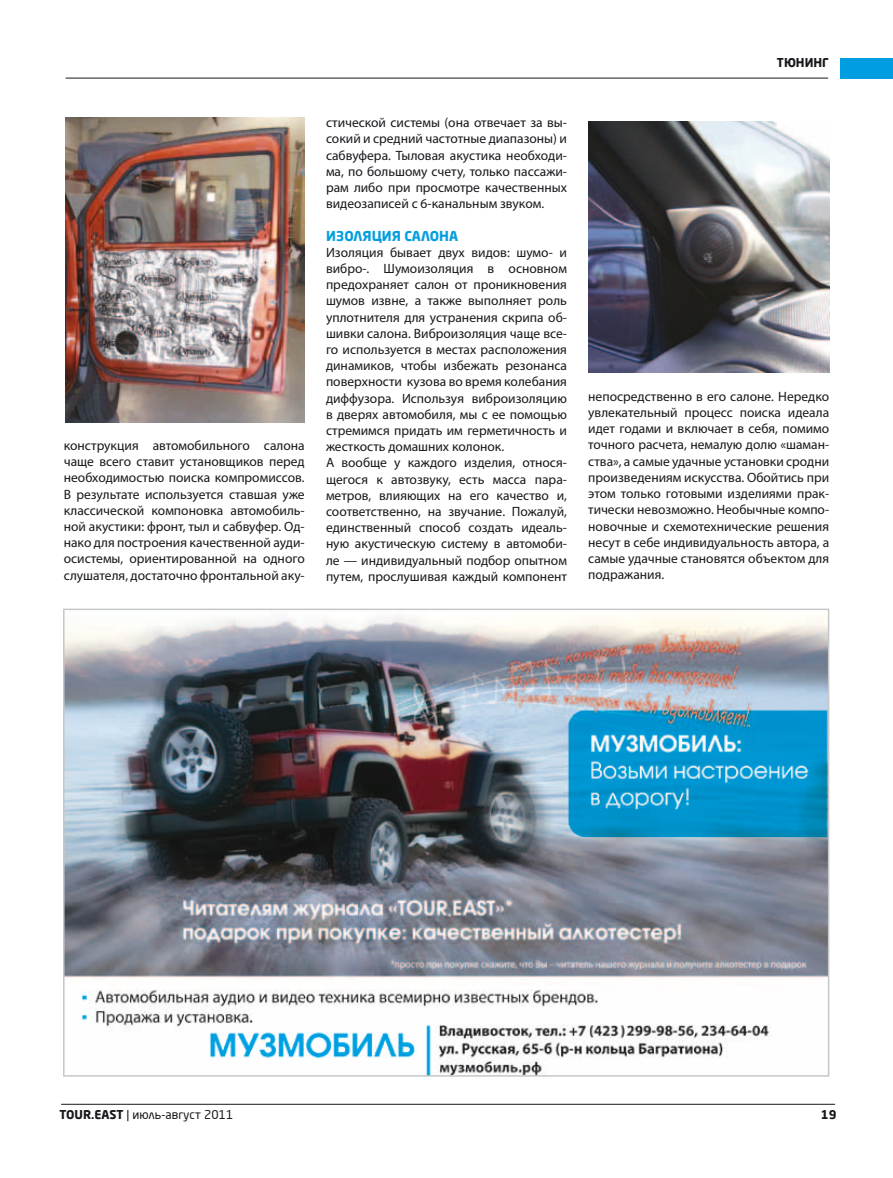
<style>
.page{position:relative;width:893px;height:1178px;background:#fff}
.page>*{position:absolute;margin:0;border:0;box-sizing:border-box;transform-origin:0 0}
.t1{font:13.5px/16.2px "Myriad Pro";color:#1a171c;text-align:justify}
.t2{font:700 13.5px "Neo Sans Pro";color:#009ee0}
.t3{font:700 12px "Neo Sans Pro";color:#1a171c}
.t4{font:12px "Neo Sans Pro";color:#1a171c}
</style>
<div class="page">
<img style="left:66px;top:614px;width:760px;height:459px">
<div style="left:63px;top:608px;width:766px;height:468px;border:2px solid #c6c7c9"></div>
<hr style="left:61px;top:1104px;width:774px;height:1px;background:#1a171c">
<hr style="left:66px;top:78px;width:762px;height:1px;background:#1a171c">
<div style="left:840px;top:58px;width:53px;height:20px;background:#009ee0"></div>
<img style="left:66px;top:117px;width:239px;height:306px">
<img style="left:588px;top:122px;width:241px;height:250px">
<p class="t1" style="left:64px;top:437px;width:242px">конструкция автомобильного салона чаще всего ставит установщиков перед необходимостью поиска компромиссов.<br>В результате используется ставшая уже классической компоновка автомобиль&shy;ной акустики: фронт, тыл и сабвуфер. Од&shy;нако для построения качественной ауди&shy;осистемы, ориентированной на одного слушателя, достаточно фронтальной аку-</p>
<p class="t1" style="left:326px;top:114px;width:242px">стической системы (она отвечает за вы&shy;сокий и средний частотные диапазоны) и сабвуфера. Тыловая акустика необходи&shy;ма, по большому счету, только пассажи&shy;рам либо при просмотре качественных видеозаписей с 6-канальным звуком.</p>
<p class="t2" style="left:326px;top:227px;width:29px">Изоля</p>
<p class="t2" style="left:372px;top:227px;width:43px">ция салона</p>
<p class="t1" style="left:326px;top:244px;width:242px;text-align:left">Изоляция бывает двух видов: шумо- и вибро-. Шумоизоляция в основном предохраняет салон от проникновения шумов извне, а также выполняет роль уплотнителя для устранения скрипа об&shy;шивки салона. Виброизоляция чаще все&shy;го используется в местах расположения динамиков, чтобы избежать резонанса поверхности кузова во время колебания диффузора. Используя виброизоляцию в дверях автомобиля, мы с ее помощью стремимся придать им герметичность и жесткость домашних колонок.<br>А вообще у каждого изделия, относя&shy;щегося к автозвуку, есть масса пара&shy;метров, влияющих на его качество и, соответственно, на звучание. Пожалуй, единственный способ создать идеаль&shy;ную акустическую систему в автомоби&shy;ле — индивидуальный подбор опытном путем, прослушивая каждый компонент</p>
<p class="t3" style="left:777px;top:55px;width:52px">ТЮНИНГ</p>
<p class="t1" style="left:588px;top:388px;width:242px">непосредственно в его салоне. Нередко увлекательный процесс поиска идеала идет годами и включает в себя, помимо точного расчета, немалую долю «шаман&shy;ства», а самые удачные установки сродни произведениям искусства. Обойтись при этом только готовыми изделиями прак&shy;тически невозможно. Необычные компо&shy;новочные и схемотехнические решения несут в себе индивидуальность автора, а самые удачные становятся объектом для подражания.</p>
<p class="t3" style="left:60px;top:1107px;width:9px">TOUR</p>
<p class="t3" style="left:91px;top:1107px;width:12px">.EAST</p>
<p class="t4" style="left:127px;top:1107px;width:108px">| июль-август 2011</p>
<p class="t3" style="left:821px;top:1107px;width:17px">19</p>
</div>
